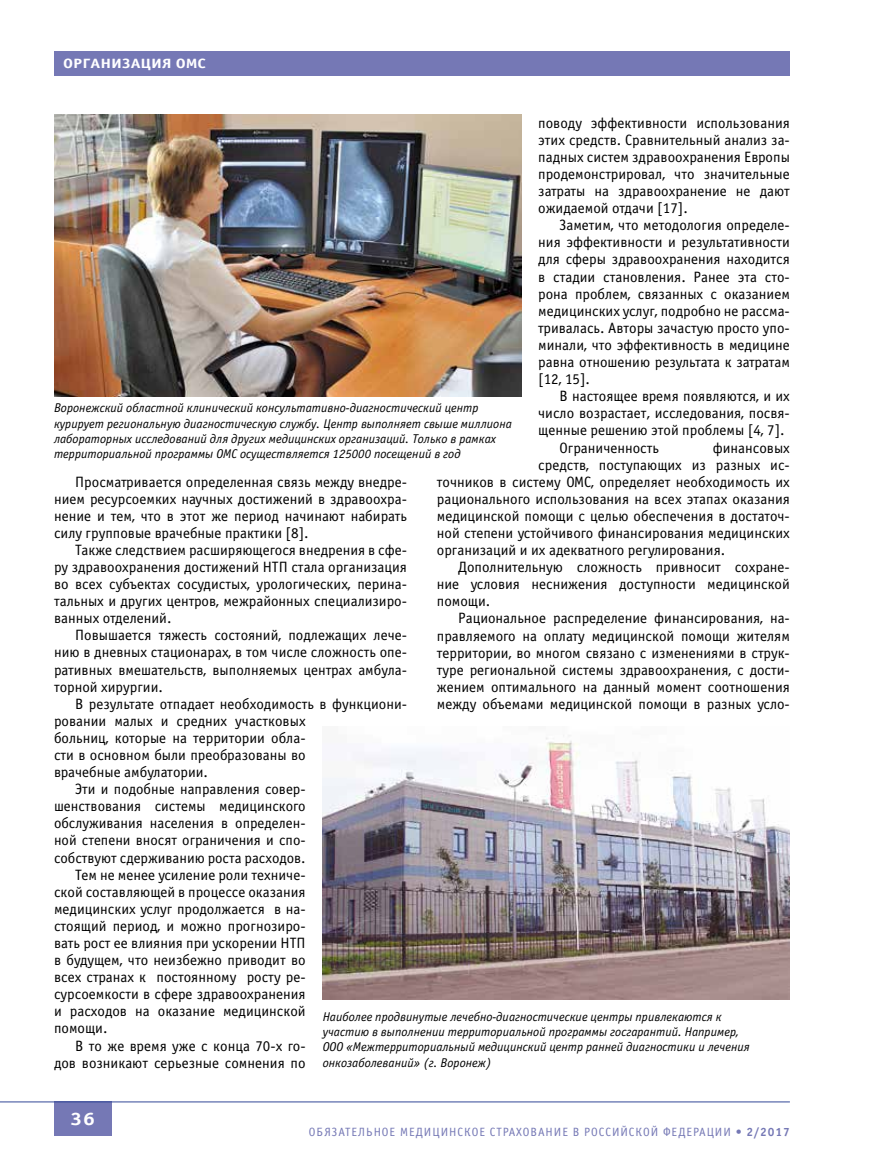
<style>
.page{position:relative;width:872px;height:1170px;background:#fff}
.page>*{position:absolute;margin:0;border:0;box-sizing:border-box;transform-origin:0 0}
.t1{font:700 18px "Officina Sans C";color:#fff;scale:1.25 1}
.t2{font:15px/17.1px "Officina Sans C";color:#000;text-align:justify}
.t3{font:700 13.5px "Officina Sans C";color:#fff;scale:1.25 1}
.t4{font:italic 12.75px/15.3px "Officina Sans C";color:#000}
.t5{font:12px "Officina Sans C";letter-spacing:.08em;color:#7578b5}
.s1{font-weight:700}
</style>
<div class="page">
<div style="left:54px;top:52px;width:736px;height:24px;background:#7578b5"></div>
<div style="left:54px;top:1101px;width:57px;height:34px;background:#7578b5"></div>
<hr style="left:0;top:1101px;width:790px;height:1px;background:#334897">
<img style="left:54px;top:115px;width:467px;height:281px">
<img style="left:323px;top:735px;width:467px;height:264px">
<p class="t3" style="left:63px;top:56px;width:116px">ОРГАНИЗАЦИЯ ОМС</p>
<p class="t2" style="left:538px;top:114px;width:253px">поводу эффективности использования этих средств. Сравнительный анализ за&shy;падных систем здравоохранения Европы продемонстрировал, что значительные затраты на здравоохранение не дают ожидаемой отдачи [17].</p>
<p class="t2" style="left:538px;top:217px;width:253px;text-indent:21px">Заметим, что методология определе&shy;ния эффективности и результативности для сферы здравоохранения находится в стадии становления. Ранее эта сто&shy;рона проблем, связанных с оказанием медицинских услуг, подробно не рассма&shy;тривалась. Авторы зачастую просто упо&shy;минали, что эффективность в медицине равна отношению результата к затратам [12, 15].</p>
<p class="t2" style="left:559px;top:388px;width:232px">В настоящее время появляются, и их</p>
<p class="t2" style="left:538px;top:405px;width:253px">число возрастает, исследования, посвя-</p>
<p class="t2" style="left:538px;top:422px;width:248px">щенные решению этой проблемы [4, 7].</p>
<p class="t2" style="left:559px;top:439px;width:101px">Ограниченность</p>
<p class="t2" style="left:712px;top:439px;width:79px">финансовых</p>
<p class="t2" style="left:538px;top:456px;width:253px">средств, поступающих из разных ис-</p>
<p class="t2" style="left:437px;top:473px;width:354px">точников в систему ОМС, определяет необходимость их</p>
<p class="t2" style="left:437px;top:490px;width:354px">рационального использования на всех этапах оказания</p>
<p class="t2" style="left:437px;top:507px;width:354px">медицинской помощи с целью обеспечения в достаточ-</p>
<p class="t2" style="left:437px;top:524px;width:354px">ной степени устойчивого финансирования медицинских</p>
<p class="t2" style="left:437px;top:541px;width:290px">организаций и их адекватного регулирования.</p>
<p class="t2" style="left:458px;top:559px;width:333px">Дополнительную сложность привносит сохране-</p>
<p class="t2" style="left:437px;top:576px;width:354px">ние условия неснижения доступности медицинской</p>
<p class="t2" style="left:437px;top:593px;width:55px">помощи.</p>
<p class="t2" style="left:458px;top:610px;width:333px">Рациональное распределение финансирования, на-</p>
<p class="t2" style="left:437px;top:627px;width:354px">правляемого на оплату медицинской помощи жителям</p>
<p class="t2" style="left:437px;top:644px;width:354px">территории, во многом связано с изменениями в струк-</p>
<p class="t2" style="left:437px;top:661px;width:354px">туре региональной системы здравоохранения, с дости-</p>
<p class="t2" style="left:437px;top:678px;width:354px">жением оптимального на данный момент соотношения</p>
<p class="t2" style="left:437px;top:695px;width:354px">между объемами медицинской помощи в разных усло-</p>
<p class="t4" style="left:54px;top:401px;width:459px">Воронежский областной клинический консультативно-диагностический центр курирует региональную диагностическую службу. Центр выполняет свыше миллиона лабораторных исследований для других медицинских организаций. Только в рамках территориальной программы ОМС осуществляется 125000 посещений в год</p>
<p class="t2" style="left:54px;top:473px;width:354px;text-indent:21px">Просматривается определенная связь между внедре&shy;нием ресурсоемких научных достижений в здравоохра&shy;нение и тем, что в этот же период начинают набирать силу групповые врачебные практики [8].</p>
<p class="t2" style="left:54px;top:541px;width:354px;text-indent:21px">Также следствием расширяющегося внедрения в сфе&shy;ру здравоохранения достижений НТП стала организация во всех субъектах сосудистых, урологических, перина&shy;тальных и других центров, межрайонных специализиро&shy;ванных отделений.</p>
<p class="t2" style="left:54px;top:627px;width:354px;text-indent:21px">Повышается тяжесть состояний, подлежащих лече&shy;нию в дневных стационарах, в том числе сложность опе&shy;ративных вмешательств, выполняемых центрах амбула&shy;торной хирургии.</p>
<p class="t2" style="left:75px;top:695px;width:333px">В результате отпадает необходимость в функциони-</p>
<p class="t2" style="left:54px;top:712px;width:253px">ровании малых и средних участковых</p>
<p class="t2" style="left:54px;top:729px;width:253px">больниц, которые на территории обла-</p>
<p class="t2" style="left:54px;top:746px;width:253px">сти в основном были преобразованы во</p>
<p class="t2" style="left:54px;top:763px;width:155px">врачебные амбулатории.</p>
<p class="t2" style="left:75px;top:780px;width:232px">Эти и подобные направления совер-</p>
<p class="t2" style="left:54px;top:797px;width:253px">шенствования системы медицинского</p>
<p class="t2" style="left:54px;top:815px;width:253px">обслуживания населения в определен-</p>
<p class="t2" style="left:54px;top:832px;width:253px">ной степени вносят ограничения и спо-</p>
<p class="t2" style="left:54px;top:849px;width:253px">собствуют сдерживанию роста расходов.</p>
<p class="t2" style="left:75px;top:866px;width:232px">Тем не менее усиление роли техниче-</p>
<p class="t2" style="left:54px;top:883px;width:253px">ской составляющей в процессе оказания</p>
<p class="t2" style="left:54px;top:900px;width:253px">медицинских услуг продолжается в на-</p>
<p class="t2" style="left:54px;top:917px;width:253px">стоящий период, и можно прогнозиро-</p>
<p class="t2" style="left:54px;top:934px;width:253px">вать рост ее влияния при ускорении НТП</p>
<p class="t2" style="left:54px;top:951px;width:253px">в будущем, что неизбежно приводит во</p>
<p class="t2" style="left:54px;top:968px;width:253px">всех странах к постоянному росту ре-</p>
<p class="t2" style="left:54px;top:985px;width:253px">сурсоемкости в сфере здравоохранения</p>
<p class="t2" style="left:54px;top:1002px;width:253px">и расходов на оказание медицинской</p>
<p class="t2" style="left:54px;top:1020px;width:55px">помощи.</p>
<p class="t2" style="left:75px;top:1037px;width:232px">В то же время уже с конца 70-х го-</p>
<p class="t2" style="left:54px;top:1054px;width:253px">дов возникают серьезные сомнения по</p>
<p class="t4" style="left:323px;top:1008px;width:428px">Наиболее продвинутые лечебно-диагностические центры привлекаются к участию в выполнении территориальной программы госгарантий. Например, ООО «Межтерриториальный медицинский центр ранней диагностики и лечения онкозаболеваний» (г. Воронеж)</p>
<p class="t1" style="left:70px;top:1108px;width:22px">36</p>
<p class="t5" style="left:309px;top:1124px;width:482px">ОБЯЗАТЕЛЬНОЕ МЕДИЦИНСКОЕ СТРАХОВАНИЕ В РОССИЙСКОЙ ФЕДЕРАЦИИ • <span class="s1">2/2017</span></p>
</div>
